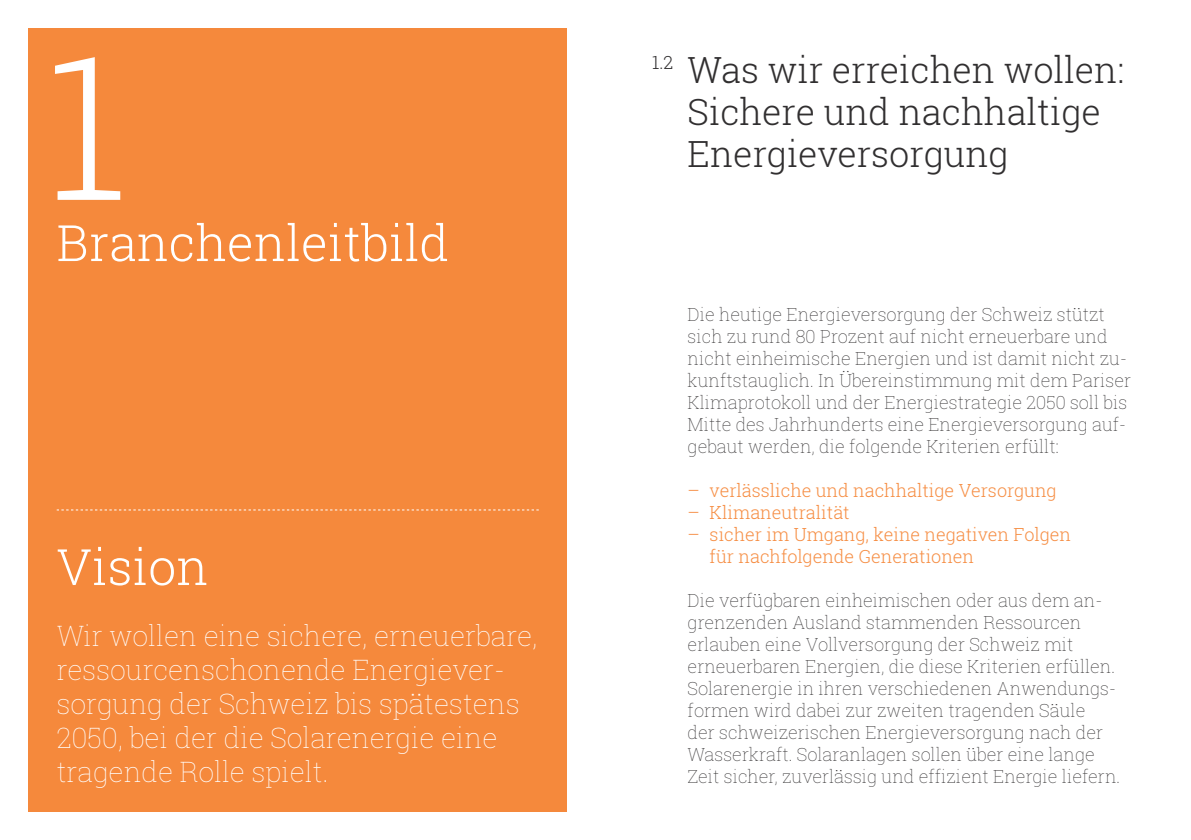
<style>
.page{position:relative;width:1191px;height:840px;background:#fff}
.page>*{position:absolute;margin:0;border:0;box-sizing:border-box;transform-origin:0 0}
.Titel_Roboto_Slab_35{font:300 200px "Roboto Slab";color:#fff}
.Titel_Roboto_Slab_35-2{font:300 50px "Roboto Slab";color:#fff}
.Titel_Roboto_Slab_35-3{font:300 36px/42px "Roboto Slab";color:#312f30}
.Quotes_Roboto_Slab_2{font:100 28px/34px "Roboto Slab";color:#fff}
.Quotes_Roboto_Slab_2-2{font:100 18px/22px "Roboto Slab";color:#312f30}
.Quotes_Roboto_Slab_2-3{font:300 18px "Roboto Slab";color:#f68e44}
.Rubrik{font:300 18px "Roboto Slab";color:#312f30}
</style>
<div class="page">
<div style="left:28px;top:28px;width:539px;height:783px;background:#f5893c"></div>
<svg style="left:57px;top:509px;width:482px;height:1px"></svg>
<p class="Titel_Roboto_Slab_35" style="left:46px;top:-10px;width:83px">1</p>
<p class="Titel_Roboto_Slab_35-2" style="left:57px;top:208px;width:394px">Branchenleitbild</p>
<p class="Titel_Roboto_Slab_35-2" style="left:56px;top:532px;width:154px">Vision</p>
<p class="Quotes_Roboto_Slab_2" style="left:57px;top:617px;width:482px">Wir wollen eine sichere, erneuerbare, ressourcenschonende Energiever&shy;sorgung der Schweiz bis spätestens 2050, bei der die Solarenergie eine tragende Rolle spielt.</p>
<p class="Rubrik" style="left:652px;top:50px;width:23px">1.2</p>
<p class="Titel_Roboto_Slab_35-3" style="left:687px;top:47px;width:438px">Was wir erreichen wollen:<br>Sichere und nachhaltige<br>Energieversorgung</p>
<p class="Quotes_Roboto_Slab_2-2" style="left:687px;top:302px;width:445px">Die heutige Energieversorgung der Schweiz stützt sich zu rund 80 Prozent auf nicht erneuerbare und nicht einheimische Energien und ist damit nicht zu&shy;kunftstauglich. In Übereinstimmung mit dem Pariser Klimaprotokoll und der Energiestrategie 2050 soll bis Mitte des Jahrhunderts eine Energieversorgung auf&shy;gebaut werden, die folgende Kriterien erfüllt:</p>
<p class="Quotes_Roboto_Slab_2-3" style="left:687px;top:477px;width:370px">– verlässliche und nachhaltige Versorgung</p>
<p class="Quotes_Roboto_Slab_2-3" style="left:687px;top:499px;width:164px">– Klimaneutralität</p>
<p class="Quotes_Roboto_Slab_2-3" style="left:687px;top:521px;width:385px">– sicher im Umgang, keine negativen Folgen</p>
<p class="Quotes_Roboto_Slab_2-3" style="left:709px;top:543px;width:266px">für nachfolgende Generationen</p>
<p class="Quotes_Roboto_Slab_2-2" style="left:687px;top:588px;width:434px">Die verfügbaren einheimischen oder aus dem an&shy;grenzenden Ausland stammenden Ressourcen erlauben eine Vollversorgung der Schweiz mit erneuerbaren Energien, die diese Kriterien erfüllen.<br>Solarenergie in ihren verschiedenen Anwendungs&shy;formen wird dabei zur zweiten tragenden Säule<br>der schweizerischen Energieversorgung nach der Wasserkraft. Solaranlagen sollen über eine lange Zeit sicher, zuverlässig und effizient Energie liefern.</p>
</div>
